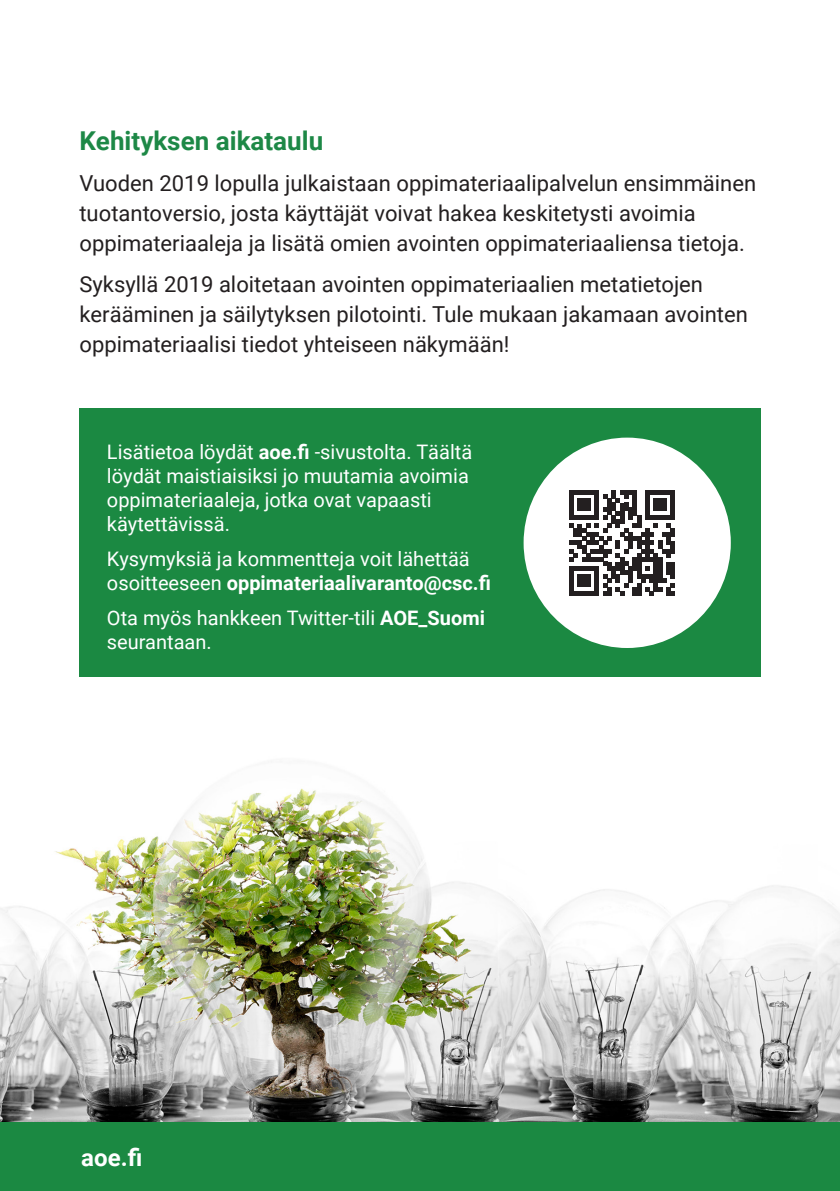
<style>
.page{position:relative;width:840px;height:1191px;background:#fff}
.page>*{position:absolute;margin:0;border:0;box-sizing:border-box;transform-origin:0 0}
.t1{font:700 26px "Roboto";color:#1d8846}
.t2{font:700 24px "Roboto";color:#fff}
.Leipis{font:22px/30px "Roboto";color:#231f20}
.valkoinen_teksti{font:20px/24px "Roboto";color:#fff}
.s1{font-weight:700}
</style>
<div class="page">
<img style="left:0;top:788px;width:839px;height:335px">
<div style="left:79px;top:408px;width:681px;height:269px;background:#1b8942"></div>
<div style="left:523px;top:437px;width:207px;height:211px;background:#fff;border-radius:50%"></div>
<svg style="left:569px;top:490px;width:105px;height:105px"></svg>
<div style="left:0;top:1123px;width:839px;height:68px;background:#1b8942"></div>
<p class="t1" style="left:79px;top:122px;width:245px">Kehityksen aikataulu</p>
<p class="Leipis" style="left:79px;top:167px;width:678px">Vuoden 2019 lopulla julkaistaan oppimateriaalipalvelun ensimmäinen tuotantoversio, josta käyttäjät voivat hakea keskitetysti avoimia oppimateriaaleja ja lisätä omien avointen oppimateriaaliensa tietoja.</p>
<p class="Leipis" style="left:79px;top:269px;width:669px">Syksyllä 2019 aloitetaan avointen oppimateriaalien metatietojen kerääminen ja säilytyksen pilotointi. Tule mukaan jakamaan avointen oppimateriaalisi tiedot yhteiseen näkymään!</p>
<p class="valkoinen_teksti" style="left:107px;top:439px;width:367px">Lisätietoa löydät <span class="s1">aoe.fi</span> -sivustolta. Täältä löydät maistiaisiksi jo muutamia avoimia oppimateriaaleja, jotka ovat vapaasti käytettävissä.</p>
<p class="valkoinen_teksti" style="left:107px;top:546px;width:385px">Kysymyksiä ja kommentteja voit lähettää osoitteeseen <span class="s1">oppimateriaalivaranto@csc.fi</span></p>
<p class="valkoinen_teksti" style="left:107px;top:605px;width:379px">Ota myös hankkeen Twitter-tili <span class="s1">AOE_Suomi </span>seurantaan.</p>
<p class="t2" style="left:81px;top:1140px;width:62px">aoe.fi</p>
</div>
